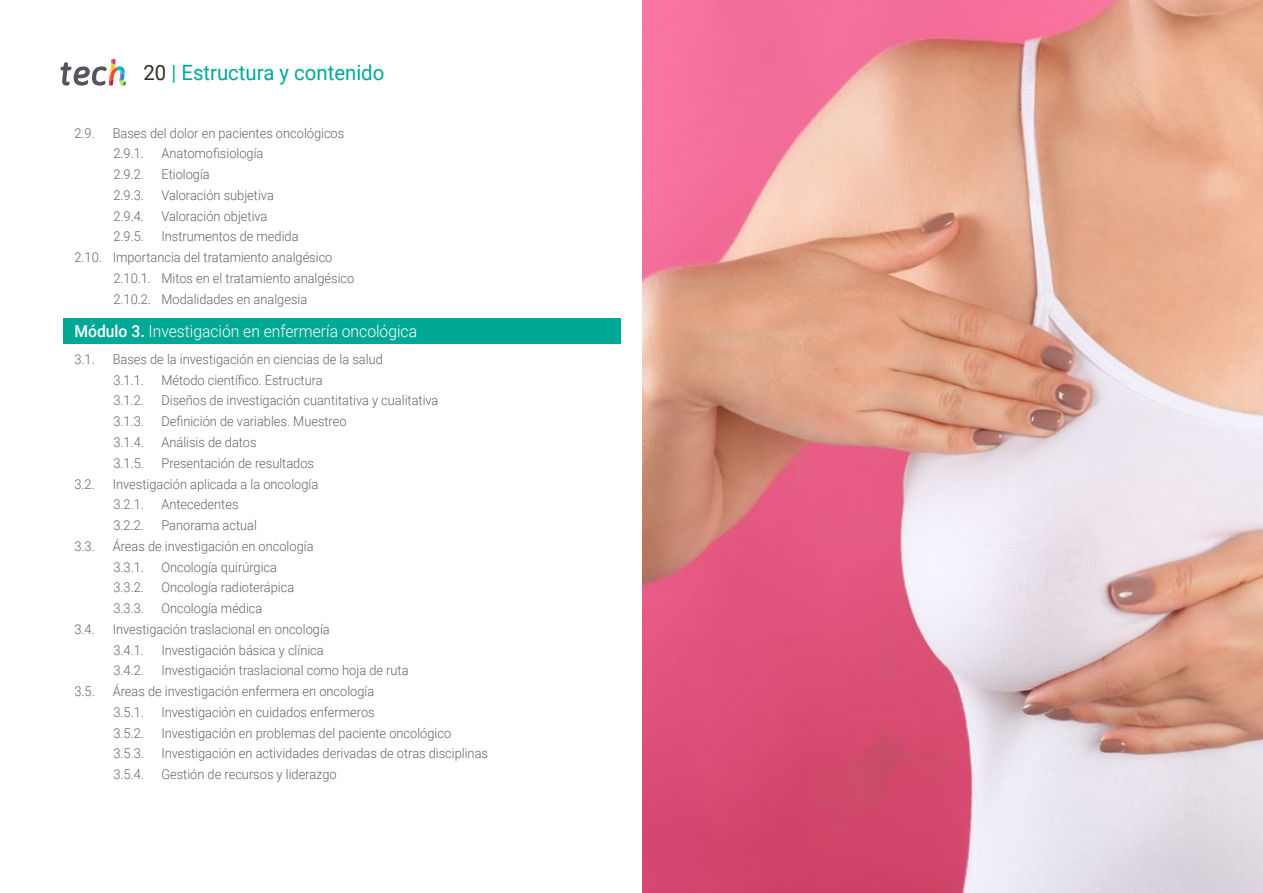
<style>
.page{position:relative;width:1263px;height:893px;background:#fff}
.page>*{position:absolute;margin:0;border:0;box-sizing:border-box;transform-origin:0 0}
.t1{font:21px "Roboto";color:#00a996}
.t2{font:300 16.5px "Roboto";color:#fff;scale:.95 1}
.t3{font:300 13.5px/20.7px "Roboto";color:#61646a;scale:.95 1}
.s1{color:#312e20}
.s2{font-weight:500}
</style>
<div class="page">
<img style="left:642px;top:0;width:621px;height:893px">
<div style="left:63px;top:318px;width:558px;height:25px;background:#00a996"></div>
<svg style="left:61px;top:59px;width:65px;height:27px"></svg>
<h1 class="t1" style="left:144px;top:57px;width:242px"><span class="s1">20</span> | Estructura y contenido</h1>
<p class="t3" style="left:74px;top:122px;width:23px">2.9.</p>
<p class="t3" style="left:113px;top:122px;width:245px">Bases del dolor en pacientes oncológicos<br>2.9.1.</p>
<p class="t3" style="left:161px;top:143px;width:109px">Anatomofisiología</p>
<p class="t3" style="left:113px;top:164px;width:34px">2.9.2.</p>
<p class="t3" style="left:161px;top:164px;width:52px">Etiología</p>
<p class="t3" style="left:113px;top:184px;width:34px">2.9.3.</p>
<p class="t3" style="left:161px;top:184px;width:120px">Valoración subjetiva</p>
<p class="t3" style="left:113px;top:205px;width:34px">2.9.4.</p>
<p class="t3" style="left:161px;top:205px;width:113px">Valoración objetiva</p>
<p class="t3" style="left:113px;top:226px;width:34px">2.9.5.</p>
<p class="t3" style="left:161px;top:226px;width:146px">Instrumentos de medida</p>
<p class="t3" style="left:74px;top:247px;width:273px">2.10. Importancia del tratamiento analgésico</p>
<p class="t3" style="left:113px;top:267px;width:255px">2.10.1. Mitos en el tratamiento analgésico</p>
<p class="t3" style="left:113px;top:288px;width:206px">2.10.2. Modalidades en analgesia</p>
<p class="t2" style="left:74px;top:319px;width:362px"><span class="s2">Módulo 3.</span> Investigación en enfermería oncológica</p>
<p class="t3" style="left:74px;top:348px;width:23px">3.1.</p>
<p class="t3" style="left:113px;top:348px;width:286px">Bases de la investigación en ciencias de la salud<br>3.1.1.</p>
<p class="t3" style="left:161px;top:369px;width:171px">Método científico. Estructura</p>
<p class="t3" style="left:113px;top:390px;width:34px">3.1.2.</p>
<p class="t3" style="left:161px;top:390px;width:293px">Diseños de investigación cuantitativa y cualitativa</p>
<p class="t3" style="left:113px;top:411px;width:34px">3.1.3.</p>
<p class="t3" style="left:161px;top:411px;width:196px">Definición de variables. Muestreo</p>
<p class="t3" style="left:113px;top:431px;width:34px">3.1.4.</p>
<p class="t3" style="left:161px;top:431px;width:102px">Análisis de datos</p>
<p class="t3" style="left:113px;top:452px;width:34px">3.1.5.</p>
<p class="t3" style="left:161px;top:452px;width:162px">Presentación de resultados</p>
<p class="t3" style="left:74px;top:473px;width:23px">3.2.</p>
<p class="t3" style="left:113px;top:473px;width:218px">Investigación aplicada a la oncología<br>3.2.1.</p>
<p class="t3" style="left:161px;top:494px;width:83px">Antecedentes</p>
<p class="t3" style="left:113px;top:514px;width:34px">3.2.2.</p>
<p class="t3" style="left:161px;top:514px;width:102px">Panorama actual</p>
<p class="t3" style="left:74px;top:535px;width:23px">3.3.</p>
<p class="t3" style="left:113px;top:535px;width:213px">Áreas de investigación en oncología<br>3.3.1.</p>
<p class="t3" style="left:161px;top:556px;width:123px">Oncología quirúrgica</p>
<p class="t3" style="left:113px;top:577px;width:34px">3.3.2.</p>
<p class="t3" style="left:161px;top:577px;width:141px">Oncología radioterápica</p>
<p class="t3" style="left:113px;top:597px;width:34px">3.3.3.</p>
<p class="t3" style="left:161px;top:597px;width:108px">Oncología médica</p>
<p class="t3" style="left:74px;top:618px;width:23px">3.4.</p>
<p class="t3" style="left:113px;top:618px;width:230px">Investigación traslacional en oncología<br>3.4.1.</p>
<p class="t3" style="left:161px;top:639px;width:172px">Investigación básica y clínica</p>
<p class="t3" style="left:113px;top:660px;width:34px">3.4.2.</p>
<p class="t3" style="left:161px;top:660px;width:262px">Investigación traslacional como hoja de ruta</p>
<p class="t3" style="left:74px;top:680px;width:23px">3.5.</p>
<p class="t3" style="left:113px;top:680px;width:277px">Áreas de investigación enfermera en oncología<br>3.5.1.</p>
<p class="t3" style="left:161px;top:701px;width:226px">Investigación en cuidados enfermeros</p>
<p class="t3" style="left:113px;top:722px;width:34px">3.5.2.</p>
<p class="t3" style="left:161px;top:722px;width:307px">Investigación en problemas del paciente oncológico</p>
<p class="t3" style="left:113px;top:743px;width:34px">3.5.3.</p>
<p class="t3" style="left:161px;top:743px;width:345px">Investigación en actividades derivadas de otras disciplinas</p>
<p class="t3" style="left:113px;top:763px;width:34px">3.5.4.</p>
<p class="t3" style="left:161px;top:763px;width:186px">Gestión de recursos y liderazgo</p>
</div>
